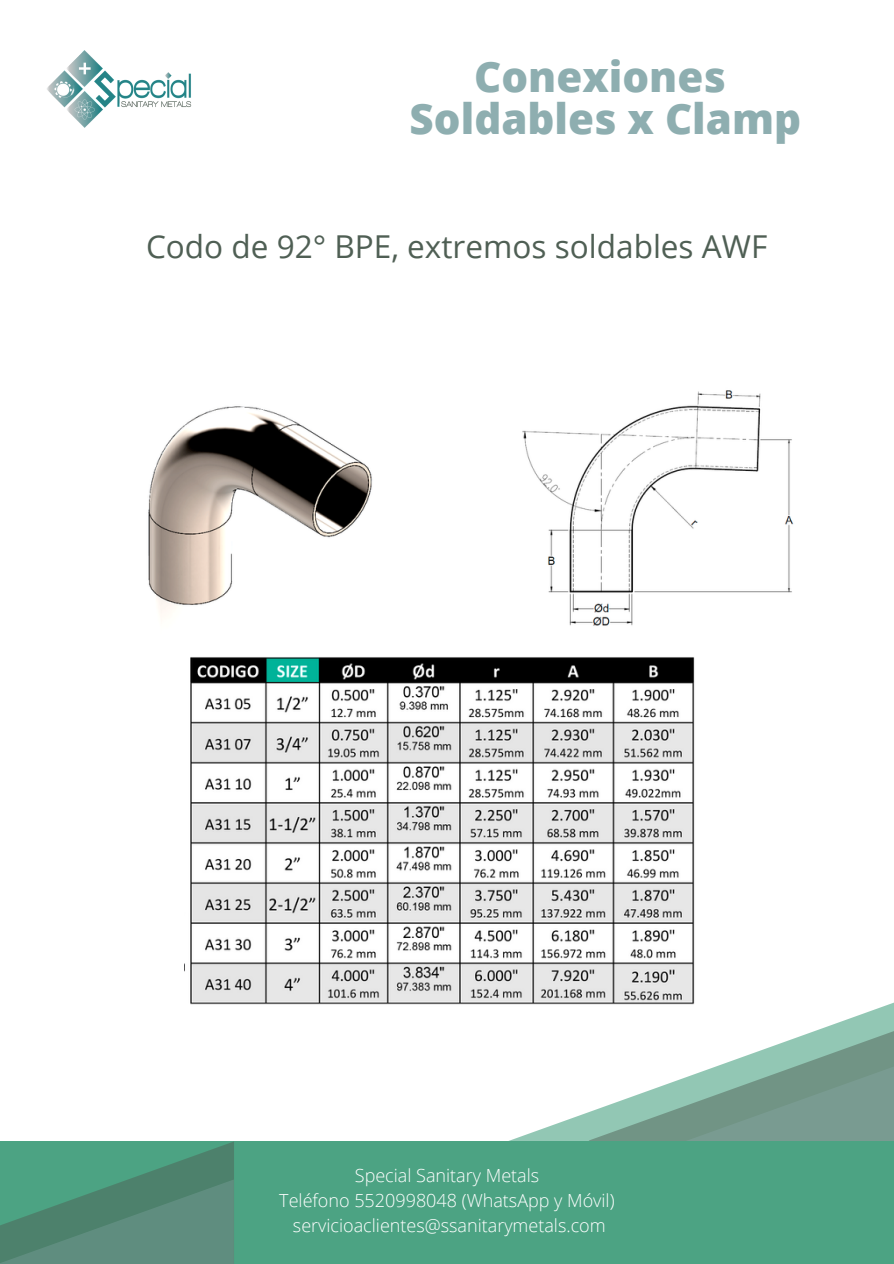
<style>
.page{position:relative;width:894px;height:1264px;background:#fff}
.page>*{position:absolute;margin:0;border:0;box-sizing:border-box;transform-origin:0 0}
.t1{font:800 42px "Open Sans";color:#8eaeb0}
.t2{font:31.5px "Open Sans";color:#4f5f54}
.t3{font:300 18px "Open Sans";color:#fff}
</style>
<div class="page">
<svg style="left:509px;top:1003px;width:384px;height:138px"></svg>
<svg style="left:588px;top:1027px;width:305px;height:114px"></svg>
<svg style="left:589px;top:1065px;width:304px;height:76px;background:#8dafa3"></svg>
<div style="left:0;top:1141px;width:893px;height:122px;background:#4ca383"></div>
<img style="left:47px;top:51px;width:144px;height:76px">
<svg style="left:0;top:1141px;width:234px;height:122px"></svg>
<img style="left:148px;top:406px;width:225px;height:210px">
<img style="left:522px;top:390px;width:272px;height:236px">
<img style="left:190px;top:657px;width:518px;height:358px">
<p class="t1" style="left:474px;top:47px;width:253px">Conexiones</p>
<p class="t1" style="left:409px;top:89px;width:393px">Soldables x Clamp</p>
<p class="t2" style="left:146px;top:224px;width:622px">Codo de 92° BPE, extremos soldables AWF</p>
<p class="t3" style="left:355px;top:1163px;width:186px">Special Sanitary Metals</p>
<p class="t3" style="left:279px;top:1187px;width:336px">Teléfono 5520998048 (WhatsApp y Móvil)</p>
<p class="t3" style="left:293px;top:1212px;width:314px">servicioaclientes@ssanitarymetals.com</p>
</div>
